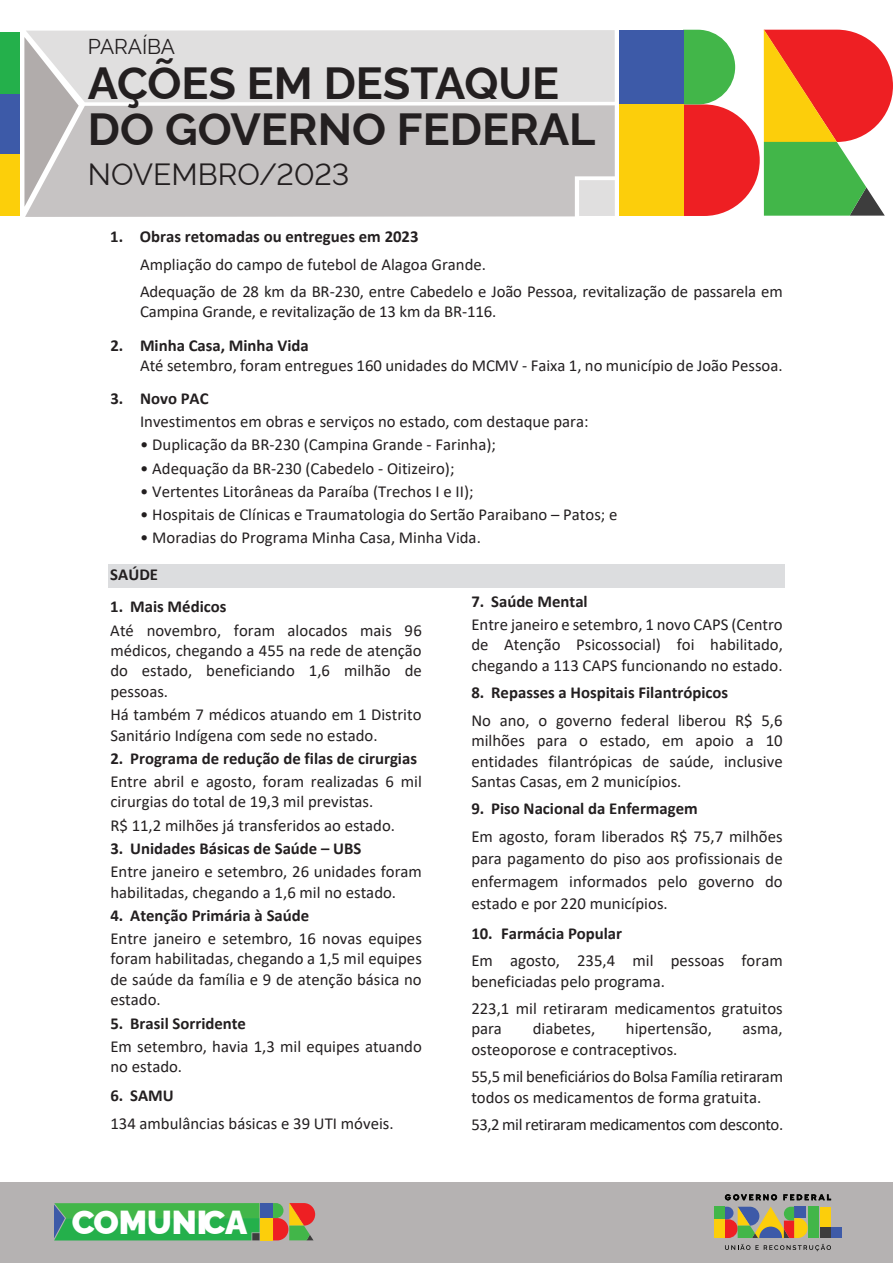
<style>
.page{position:relative;width:893px;height:1263px;background:#fff}
.page>*{position:absolute;margin:0;border:0;box-sizing:border-box;transform-origin:0 0}
.t1{font:700 45px/46.5px "Rawline";color:#231f20}
.t2{font:900 33.15px "Rawline";color:#fff}
.t3{font:30px "Rawline";color:#231f20}
.t4{font:21px "Rawline";color:#231f20}
.t5{font:16.8px/20.4px "Calibri";color:#231f20}
.t6{font:700 16.8px "Calibri";color:#231f20}
.t7{font:16.8px/27.3px "Calibri";letter-spacing:-.02em;color:#231f20}
</style>
<div class="page">
<div style="left:0;top:1182px;width:893px;height:81px;background:#b5b2b2"></div>
<div style="left:260px;top:1203px;width:13px;height:15px;background:#3d5aa8"></div>
<div style="left:260px;top:1218px;width:13px;height:22px;background:#fcce0b"></div>
<svg style="left:54px;top:1203px;width:205px;height:37px;background:#32b04d"></svg>
<svg style="left:273px;top:1203px;width:42px;height:38px"></svg>
<div style="left:252px;top:1233px;width:7px;height:7px;background:#3d3d3d"></div>
<div style="left:831px;top:1227px;width:11px;height:11px;background:#3d5aa8"></div>
<div style="left:714px;top:1207px;width:11px;height:12px;background:#42b649"></div>
<div style="left:714px;top:1219px;width:11px;height:19px;background:#fcce0b"></div>
<svg style="left:725px;top:1194px;width:52px;height:6px"></svg>
<svg style="left:783px;top:1194px;width:48px;height:6px"></svg>
<svg style="left:725px;top:1207px;width:106px;height:44px"></svg>
<svg style="left:24px;top:30px;width:591px;height:177px;background:#dfdede"></svg>
<svg style="left:25px;top:105px;width:590px;height:112px;background:#c6c3c3"></svg>
<div style="left:579px;top:180px;width:36px;height:36px;background:#e0dfdf"></div>
<div style="left:0;top:33px;width:20px;height:61px;background:#24b04b"></div>
<div style="left:0;top:94px;width:20px;height:62px;background:#3d5aa8"></div>
<div style="left:0;top:154px;width:20px;height:62px;background:#fccf0a"></div>
<div style="left:619px;top:30px;width:64px;height:74px;background:#3d5aa8"></div>
<div style="left:619px;top:104px;width:64px;height:112px;background:#fcce0b"></div>
<svg style="left:683px;top:30px;width:210px;height:186px"></svg>
<div style="left:108px;top:564px;width:677px;height:24px;background:#dcdddf"></div>
<p class="t4" style="left:88px;top:30px;width:89px">PARAÍBA</p>
<h1 class="t1" style="left:88px;top:55px;width:509px">AÇÕES EM DESTAQUE<br>DO GOVERNO FEDERAL</h1>
<h3 class="t3" style="left:88px;top:151px;width:263px">NOVEMBRO/2023</h3>
<p class="t6" style="left:110px;top:225px;width:310px">1. Obras retomadas ou entregues em 2023</p>
<p class="t5" style="left:140px;top:250px;width:644px;line-height:27.5px">Ampliação do campo de futebol de Alagoa Grande.<br>Adequação de 28 km da BR-230, entre Cabedelo e João Pessoa, revitalização de passarela em</p>
<p class="t5" style="left:140px;top:301px;width:358px">Campina Grande, e revitalização de 13 km da BR-116.</p>
<p class="t6" style="left:110px;top:333px;width:200px">2. Minha Casa, Minha Vida</p>
<p class="t5" style="left:140px;top:355px;width:644px">Até setembro, foram entregues 160 unidades do MCMV - Faixa 1, no município de João Pessoa.</p>
<p class="t6" style="left:110px;top:386px;width:100px">3. Novo PAC</p>
<p class="t5" style="left:140px;top:411px;width:450px">Investimentos em obras e serviços no estado, com destaque para:</p>
<p class="t5" style="left:140px;top:434px;width:357px">• Duplicação da BR-230 (Campina Grande - Farinha);</p>
<p class="t5" style="left:140px;top:457px;width:316px">• Adequação da BR-230 (Cabedelo - Oitizeiro);</p>
<p class="t5" style="left:140px;top:480px;width:335px">• Vertentes Litorâneas da Paraíba (Trechos I e II);</p>
<p class="t5" style="left:140px;top:504px;width:479px">• Hospitais de Clínicas e Traumatologia do Sertão Paraibano – Patos; e</p>
<p class="t5" style="left:140px;top:527px;width:342px">• Moradias do Programa Minha Casa, Minha Vida.</p>
<p class="t6" style="left:110px;top:563px;width:49px">SAÚDE</p>
<p class="t6" style="left:110px;top:595px;width:118px">1. Mais Médicos</p>
<p class="t5" style="left:110px;top:619px;width:313px;text-align:justify">Até novembro, foram alocados mais 96 médicos, chegando a 455 na rede de atenção do estado, beneficiando 1,6 milhão de pessoas.</p>
<p class="t5" style="left:110px;top:704px;width:313px">Há também 7 médicos atuando em 1 Distrito<br>Sanitário Indígena com sede no estado.</p>
<p class="t6" style="left:110px;top:746px;width:308px">2. Programa de redução de filas de cirurgias</p>
<p class="t5" style="left:110px;top:771px;width:313px">Entre abril e agosto, foram realizadas 6 mil cirurgias do total de 19,3 mil previstas.</p>
<p class="t5" style="left:110px;top:814px;width:286px">R$ 11,2 milhões já transferidos ao estado.</p>
<p class="t6" style="left:110px;top:836px;width:253px">3. Unidades Básicas de Saúde – UBS</p>
<p class="t5" style="left:110px;top:861px;width:313px">Entre janeiro e setembro, 26 unidades foram habilitadas, chegando a 1,6 mil no estado.</p>
<p class="t6" style="left:110px;top:903px;width:200px">4. Atenção Primária à Saúde</p>
<p class="t5" style="left:110px;top:928px;width:313px;text-align:justify">Entre janeiro e setembro, 16 novas equipes foram habilitadas, chegando a 1,5 mil equipes de saúde da família e 9 de atenção básica no estado.</p>
<p class="t6" style="left:110px;top:1011px;width:137px">5. Brasil Sorridente</p>
<p class="t5" style="left:110px;top:1035px;width:313px">Em setembro, havia 1,3 mil equipes atuando no estado.</p>
<p class="t6" style="left:110px;top:1083px;width:65px">6. SAMU</p>
<p class="t5" style="left:110px;top:1112px;width:285px">134 ambulâncias básicas e 39 UTI móveis.</p>
<p class="t6" style="left:471px;top:589px;width:118px">7. Saúde Mental</p>
<p class="t5" style="left:471px;top:614px;width:313px;text-align:justify">Entre janeiro e setembro, 1 novo CAPS (Centro de Atenção Psicossocial) foi habilitado, chegando a 113 CAPS funcionando no estado.</p>
<p class="t6" style="left:471px;top:681px;width:258px">8. Repasses a Hospitais Filantrópicos</p>
<p class="t5" style="left:471px;top:709px;width:313px;text-align:justify">No ano, o governo federal liberou R$ 5,6 milhões para o estado, em apoio a 10 entidades filantrópicas de saúde, inclusive Santas Casas, em 2 municípios.</p>
<p class="t6" style="left:471px;top:797px;width:228px">9. Piso Nacional da Enfermagem</p>
<p class="t5" style="left:471px;top:825px;width:313px;line-height:22.5px;text-align:justify">Em agosto, foram liberados R$ 75,7 milhões para pagamento do piso aos profissionais de enfermagem informados pelo governo do estado e por 220 municípios.</p>
<p class="t6" style="left:471px;top:921px;width:152px">10. Farmácia Popular</p>
<p class="t5" style="left:471px;top:950px;width:313px">Em agosto, 235,4 mil pessoas foram beneficiadas pelo programa.</p>
<p class="t5" style="left:471px;top:998px;width:313px">223,1 mil retiraram medicamentos gratuitos para</p>
<p class="t5" style="left:533px;top:1018px;width:64px">diabetes,</p>
<p class="t5" style="left:626px;top:1018px;width:87px">hipertensão,</p>
<p class="t5" style="left:742px;top:1018px;width:42px">asma,</p>
<p class="t5" style="left:471px;top:1035px;width:313px;line-height:27.5px">osteoporose e contraceptivos.<br>55,5 mil beneficiários do Bolsa Família retiraram</p>
<p class="t7" style="left:471px;top:1083px;width:313px">todos os medicamentos de forma gratuita.<br>53,2 mil retiraram medicamentos com desconto.</p>
<h2 class="t2" style="left:72px;top:1197px;width:177px">COMUNICA</h2>
</div>
